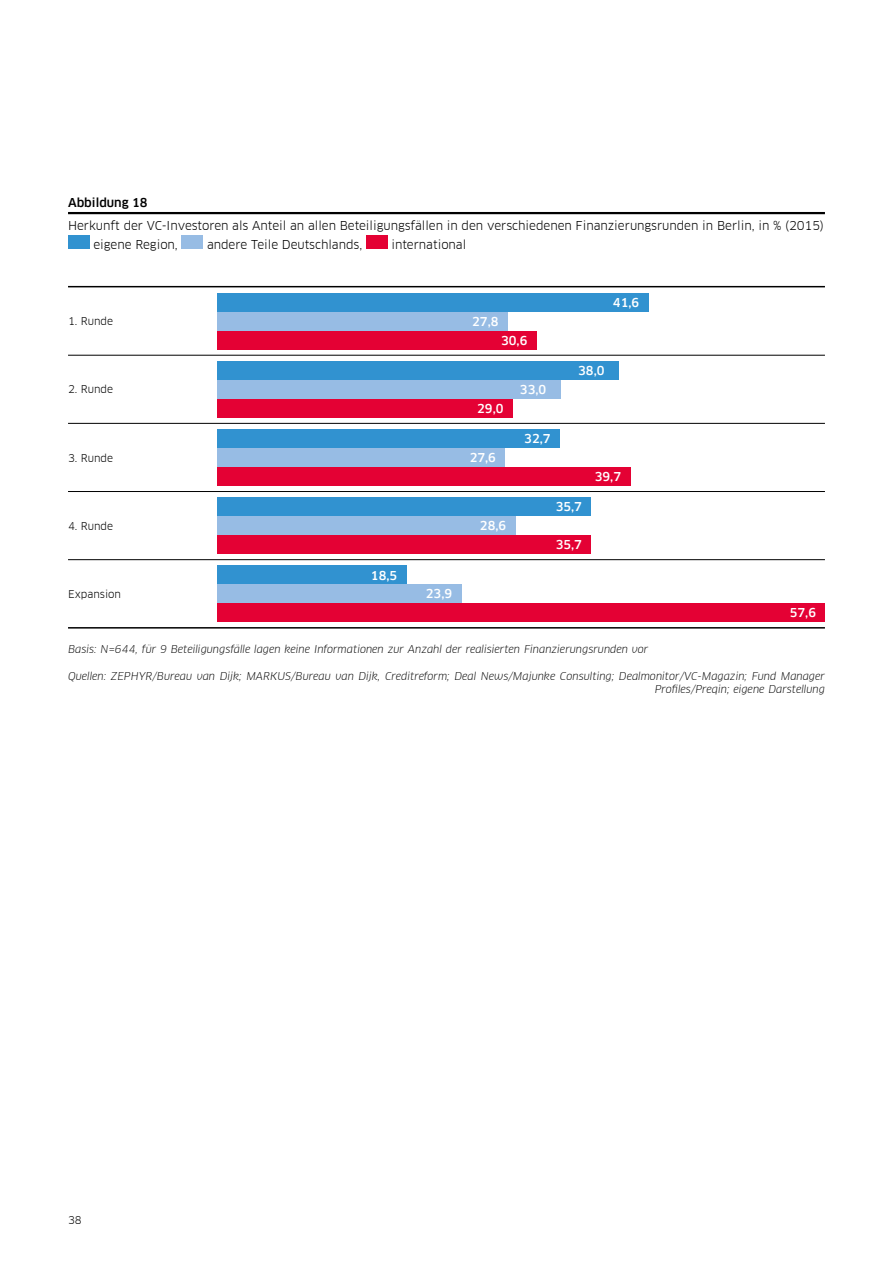
<style>
.page{position:relative;width:893px;height:1263px;background:#fff}
.page>*{position:absolute;margin:0;border:0;box-sizing:border-box;transform-origin:0 0}
.t1{font:12px/18.8px "Clan Offc Pro";letter-spacing:-.005em;color:#000}
.t2{font:500 12px "Clan Offc Pro";color:#fff}
.t3{font:500 12px "Clan Offc Pro";color:#000}
.t4{font:italic 10.5px/13.5px "Clan Offc Pro";color:#000;text-align:right}
.t5{font:10.5px "Clan Offc Pro";color:#000}
</style>
<div class="page">
<hr style="left:68px;top:212px;width:757px;height:2px;background:#000">
<div style="left:68px;top:236px;width:21px;height:13px;background:#3192d0"></div>
<div style="left:182px;top:236px;width:21px;height:13px;background:#97bce4"></div>
<div style="left:366px;top:236px;width:21px;height:13px;background:#e40134"></div>
<hr style="left:68px;top:286px;width:757px;height:1px;background:#000">
<hr style="left:68px;top:355px;width:757px;height:1px;background:#000">
<hr style="left:68px;top:423px;width:757px;height:1px;background:#000">
<hr style="left:68px;top:491px;width:757px;height:1px;background:#000">
<hr style="left:68px;top:559px;width:757px;height:1px;background:#000">
<hr style="left:68px;top:627px;width:757px;height:2px;background:#000">
<div style="left:217px;top:331px;width:320px;height:18px;background:#e40134"></div>
<div style="left:217px;top:399px;width:296px;height:19px;background:#e40134"></div>
<div style="left:217px;top:467px;width:413px;height:19px;background:#e40134"></div>
<div style="left:217px;top:535px;width:374px;height:19px;background:#e40134"></div>
<div style="left:217px;top:603px;width:608px;height:19px;background:#e40134"></div>
<div style="left:217px;top:312px;width:291px;height:19px;background:#97bce4"></div>
<div style="left:217px;top:380px;width:344px;height:19px;background:#97bce4"></div>
<div style="left:217px;top:448px;width:288px;height:19px;background:#97bce4"></div>
<div style="left:217px;top:516px;width:299px;height:19px;background:#97bce4"></div>
<div style="left:217px;top:584px;width:244px;height:19px;background:#97bce4"></div>
<div style="left:217px;top:361px;width:402px;height:19px;background:#3192d0"></div>
<div style="left:217px;top:429px;width:343px;height:19px;background:#3192d0"></div>
<div style="left:217px;top:497px;width:374px;height:19px;background:#3192d0"></div>
<div style="left:217px;top:565px;width:190px;height:19px;background:#3192d0"></div>
<div style="left:217px;top:293px;width:432px;height:19px;background:#3192d0"></div>
<p class="t3" style="left:68px;top:196px;width:81px">Abbildung 18</p>
<p class="t1" style="left:93px;top:216px;width:732px;text-indent:-25px">Herkunft der VC-Investoren als Anteil an allen Beteiligungsfällen in den verschiedenen Finanzierungsrunden in Berlin, in % (2015) eigene Region,</p>
<p class="t1" style="left:207px;top:235px;width:157px">andere Teile Deutschlands,</p>
<p class="t1" style="left:391px;top:235px;width:76px">international</p>
<p class="t2" style="left:613px;top:296px;width:28px">41,6</p>
<p class="t5" style="left:68px;top:315px;width:46px">1. Runde</p>
<p class="t2" style="left:472px;top:314px;width:28px">27,8</p>
<p class="t2" style="left:501px;top:333px;width:28px">30,6</p>
<p class="t2" style="left:578px;top:364px;width:28px">38,0</p>
<p class="t5" style="left:68px;top:383px;width:46px">2. Runde</p>
<p class="t2" style="left:520px;top:383px;width:28px">33,0</p>
<p class="t2" style="left:477px;top:401px;width:28px">29,0</p>
<p class="t2" style="left:524px;top:432px;width:28px">32,7</p>
<p class="t5" style="left:68px;top:452px;width:46px">3. Runde</p>
<p class="t2" style="left:470px;top:451px;width:28px">27,6</p>
<p class="t2" style="left:595px;top:470px;width:28px">39,7</p>
<p class="t2" style="left:556px;top:500px;width:28px">35,7</p>
<p class="t5" style="left:68px;top:520px;width:46px">4. Runde</p>
<p class="t2" style="left:480px;top:519px;width:28px">28,6</p>
<p class="t2" style="left:556px;top:538px;width:28px">35,7</p>
<p class="t2" style="left:371px;top:568px;width:28px">18,5</p>
<p class="t5" style="left:68px;top:588px;width:54px">Expansion</p>
<p class="t2" style="left:426px;top:587px;width:28px">23,9</p>
<p class="t2" style="left:790px;top:606px;width:28px">57,6</p>
<p class="t4" style="left:68px;top:642px;width:582px">Basis: N=644, für 9 Beteiligungsfälle lagen keine Informationen zur Anzahl der realisierten Finanzierungsrunden vor</p>
<p class="t4" style="left:68px;top:669px;width:758px">Quellen: ZEPHYR/Bureau van Dijk; MARKUS/Bureau van Dijk, Creditreform; Deal News/Majunke Consulting; Dealmonitor/VC-Magazin; Fund Manager<br>Profiles/Preqin; eigene Darstellung</p>
<p class="t5" style="left:68px;top:1214px;width:15px">38</p>
</div>
